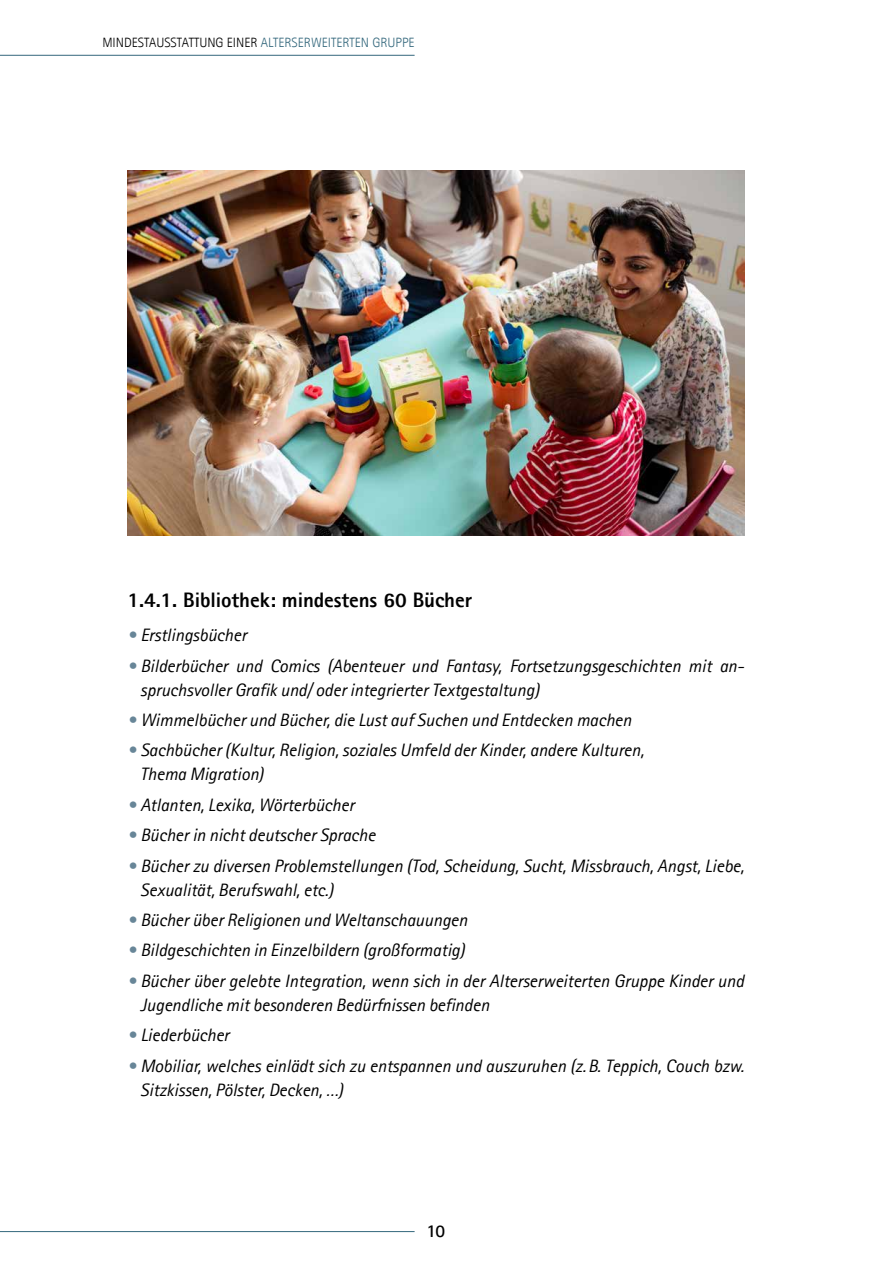
<style>
.page{position:relative;width:893px;height:1263px;background:#fff}
.page>*{position:absolute;margin:0;border:0;box-sizing:border-box;transform-origin:0 0}
._02_Alterserweiterte{font:800 21px "Agfa Rotis Sans Serif";letter-spacing:-.005em;color:#000}
._02_Alterserweiterte-2{font:italic 18px/24px "Agfa Rotis Sans Serif";letter-spacing:-.005em;color:#000}
.t1{font:700 18px "Agfa Rotis Sans Serif";color:#000}
.t2{font:300 13.5px "Agfa Rotis Sans Serif";color:#000}
.s1{color:#33677c}
.s2{color:#688698}
</style>
<div class="page">
<hr style="left:0;top:1231px;width:415px;height:1px;background:#33677c">
<hr style="left:0;top:55px;width:415px;height:1px;background:#33677c">
<img style="left:128px;top:170px;width:616px;height:366px">
<p class="t2" style="left:102px;top:35px;width:314px">MINDESTAUSSTATTUNG EINER <span class="s1">ALTERSERWEITERTEN GRUPPE</span></p>
<p class="_02_Alterserweiterte" style="left:128px;top:586px;width:346px">1.4.1. Bibliothek: mindestens 60 Bücher</p>
<p class="_02_Alterserweiterte-2" style="left:128px;top:623px;width:121px"><span class="s2">•</span> Erstlingsbücher</p>
<p class="_02_Alterserweiterte-2" style="left:140px;top:654px;width:605px;text-indent:-13px"><span class="s2">•</span> Bilderbücher und Comics (Abenteuer und Fantasy, Fortsetzungsgeschichten mit an&shy;spruchsvoller Grafik und/ oder integrierter Textgestaltung)</p>
<p class="_02_Alterserweiterte-2" style="left:128px;top:708px;width:505px"><span class="s2">•</span> Wimmelbücher und Bücher, die Lust auf Suchen und Entdecken machen</p>
<p class="_02_Alterserweiterte-2" style="left:128px;top:738px;width:518px"><span class="s2">•</span> Sachbücher (Kultur, Religion, soziales Umfeld der Kinder, andere Kulturen,</p>
<p class="_02_Alterserweiterte-2" style="left:140px;top:762px;width:125px">Thema Migration)</p>
<p class="_02_Alterserweiterte-2" style="left:128px;top:793px;width:228px"><span class="s2">•</span> Atlanten, Lexika, Wörterbücher</p>
<p class="_02_Alterserweiterte-2" style="left:128px;top:823px;width:249px"><span class="s2">•</span> Bücher in nicht deutscher Sprache</p>
<p class="_02_Alterserweiterte-2" style="left:140px;top:854px;width:605px;text-indent:-13px"><span class="s2">•</span> Bücher zu diversen Problemstellungen (Tod, Scheidung, Sucht, Missbrauch, Angst, Liebe,<br>Sexualität, Berufswahl, etc.)</p>
<p class="_02_Alterserweiterte-2" style="left:128px;top:908px;width:341px"><span class="s2">•</span> Bücher über Religionen und Weltanschauungen</p>
<p class="_02_Alterserweiterte-2" style="left:128px;top:938px;width:339px"><span class="s2">•</span> Bildgeschichten in Einzelbildern (großformatig)</p>
<p class="_02_Alterserweiterte-2" style="left:140px;top:969px;width:605px;text-indent:-13px"><span class="s2">•</span> Bücher über gelebte Integration, wenn sich in der Alterserweiterten Gruppe Kinder und<br>Jugendliche mit besonderen Bedürfnissen befinden</p>
<p class="_02_Alterserweiterte-2" style="left:128px;top:1023px;width:103px"><span class="s2">•</span> Liederbücher</p>
<p class="_02_Alterserweiterte-2" style="left:140px;top:1053px;width:605px;text-indent:-13px"><span class="s2">•</span> Mobiliar, welches einlädt sich zu entspannen und auszuruhen (z.B. Teppich, Couch bzw.<br>Sitzkissen, Pölster, Decken, …)</p>
<p class="t1" style="left:426px;top:1219px;width:20px">10</p>
</div>
